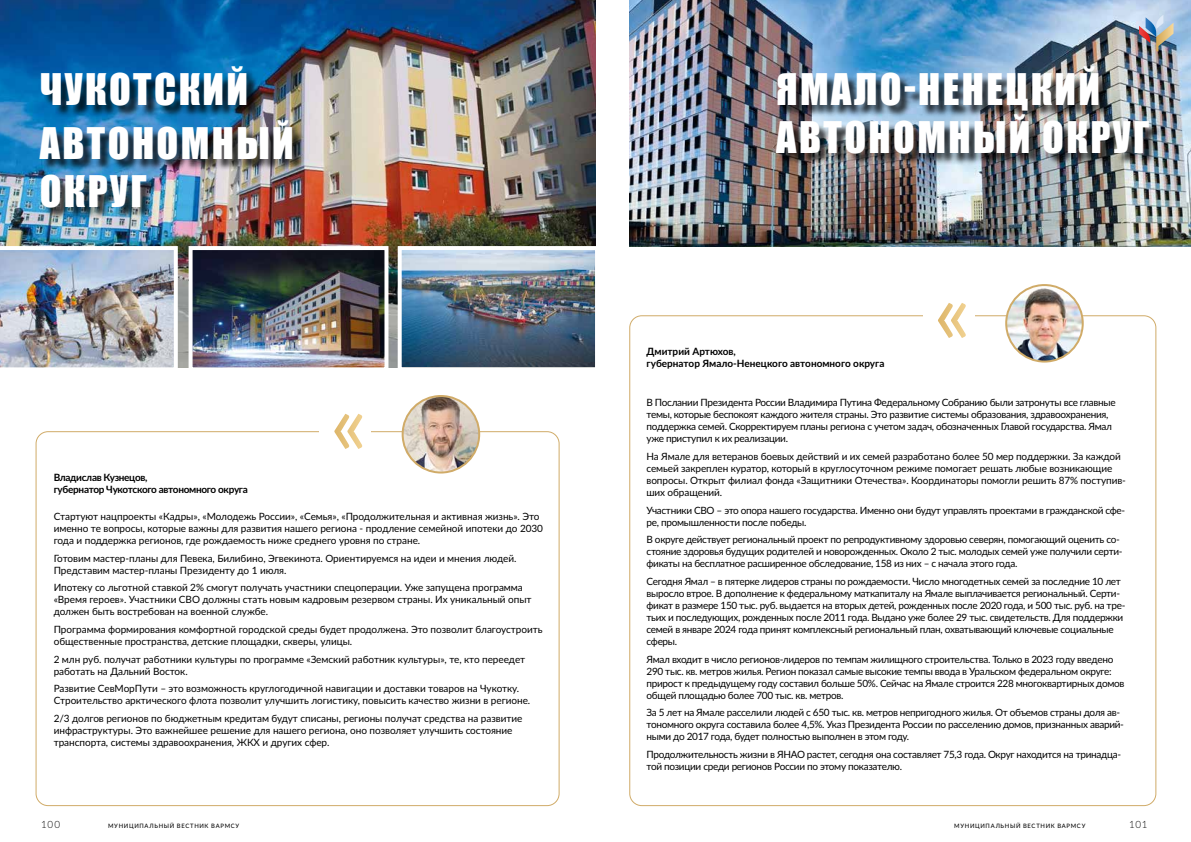
<style>
.page{position:relative;width:1191px;height:842px;background:#fff}
.page>*{position:absolute;margin:0;border:0;box-sizing:border-box;transform-origin:0 0}
.t1{font:88px "Lato";color:#fff}
.t2{font:40px/53.7px "Impact";letter-spacing:.06em;color:#fff}
.t3{font:10px/12px "Lato";letter-spacing:-.03em;color:#000}
.t4{font:10px/12px "Lato";letter-spacing:-.005em;color:#000}
.t5{font:10px/12px "Lato";letter-spacing:-.01em;color:#000}
.t6{font:700 10px/12px "Lato";color:#000}
.t7{font:700 10px/12px "Lato";letter-spacing:-.025em;color:#000}
.t8{font:300 10px "Lato";letter-spacing:.075em;color:#000}
.t9{font:500 6px "Lato";letter-spacing:.115em;color:#000}
</style>
<div class="page">
<img style="left:0;top:0;width:595px;height:368px">
<div style="left:41px;top:69px;width:263px;height:151px;background:#000;opacity:.75"></div>
<img style="left:403px;top:396px;width:76px;height:76px;border-radius:38px">
<div style="left:402px;top:395px;width:78px;height:78px;border:2px solid #d0ab68;border-radius:50%"></div>
<img style="left:0;top:246px;width:178px;height:122px">
<img style="left:194px;top:251px;width:189px;height:115px">
<div style="left:189px;top:246px;width:199px;height:125px;border:4px solid #fff"></div>
<img style="left:403px;top:251px;width:191px;height:115px">
<div style="left:398px;top:246px;width:201px;height:125px;border:4px solid #fff"></div>
<img style="left:629px;top:0;width:562px;height:246px">
<div style="left:778px;top:69px;width:383px;height:97px;background:#000;opacity:.75"></div>
<img style="left:1006px;top:285px;width:76px;height:77px;border-radius:38px">
<div style="left:1005px;top:284px;width:78px;height:79px;border:2px solid #d0ab68;border-radius:50%"></div>
<svg style="left:1139px;top:15px;width:34px;height:36px"></svg>
<h2 class="t2" style="left:40px;top:62px;width:256px">ЧУКОТСКИЙ<br>АВТОНОМНЫЙ</h2>
<h2 class="t2" style="left:40px;top:163px;width:109px">ОКРУГ</h2>
<h1 class="t1" style="left:330px;top:360px;width:39px">«</h1>
<p class="t7" style="left:54px;top:471px;width:196px">Владислав Кузнецов,<br>губернатор Чукотского автономного округа</p>
<p class="t4" style="left:54px;top:510px;width:491px">Стартуют нацпроекты «Кадры», «Молодежь России», «Семья», «Продолжительная и активная жизнь». Это именно те вопросы, которые важны для развития нашего региона - продление семейной ипотеки до 2030 года и поддержка регионов, где рождаемость ниже среднего уровня по стране.</p>
<p class="t4" style="left:54px;top:552px;width:464px">Готовим мастер-планы для Певека, Билибино, Эгвекинота. Ориентируемся на идеи и мнения людей.<br>Представим мастер-планы Президенту до 1 июля.</p>
<p class="t4" style="left:54px;top:581px;width:479px">Ипотеку со льготной ставкой 2% смогут получать участники спецоперации. Уже запущена программа «Время героев». Участники СВО должны стать новым кадровым резервом страны. Их уникальный опыт должен быть востребован на военной службе.</p>
<p class="t4" style="left:54px;top:623px;width:490px">Программа формирования комфортной городской среды будет продолжена. Это позволит благоустроить общественные пространства, детские площадки, скверы, улицы.</p>
<p class="t4" style="left:54px;top:653px;width:473px">2 млн руб. получат работники культуры по программе «Земский работник культуры», те, кто переедет работать на Дальний Восток.</p>
<p class="t4" style="left:54px;top:682px;width:478px">Развитие СевМорПути – это возможность круглогодичной навигации и доставки товаров на Чукотку.<br>Строительство арктического флота позволит улучшить логистику, повысить качество жизни в регионе.</p>
<p class="t4" style="left:54px;top:712px;width:470px">2/3 долгов регионов по бюджетным кредитам будут списаны, регионы получат средства на развитие инфраструктуры. Это важнейшее решение для нашего региона, оно позволяет улучшить состояние транспорта, системы здравоохранения, ЖКХ и других сфер.</p>
<h2 class="t2" style="left:776px;top:65px;width:375px;line-height:48px">ЯМАЛО-НЕНЕЦКИЙ<br>АВТОНОМНЫЙ ОКРУГ</h2>
<h1 class="t1" style="left:933px;top:249px;width:39px">«</h1>
<p class="t6" style="left:646px;top:345px;width:239px">Дмитрий Артюхов,<br>губернатор Ямало-Ненецкого автономного округа</p>
<p class="t3" style="left:646px;top:396px;width:470px">В Послании Президента России Владимира Путина Федеральному Собранию были затронуты все главные темы, которые беспокоят каждого жителя страны. Это развитие системы образования, здравоохранения, поддержка семей. Скорректируем планы региона с учетом задач, обозначенных Главой государства. Ямал уже приступил к их реализации.</p>
<p class="t5" style="left:646px;top:450px;width:481px">На Ямале для ветеранов боевых действий и их семей разработано более 50 мер поддержки. За каждой семьей закреплен куратор, который в круглосуточном режиме помогает решать любые возникающие вопросы. Открыт филиал фонда «Защитники Отечества». Координаторы помогли решить 87% поступив&shy;ших обращений.</p>
<p class="t3" style="left:646px;top:503px;width:480px">Участники СВО – это опора нашего государства. Именно они будут управлять проектами в гражданской сфе&shy;ре, промышленности после победы.</p>
<p class="t3" style="left:646px;top:533px;width:477px">В округе действует региональный проект по репродуктивному здоровью северян, помогающий оценить со&shy;стояние здоровья будущих родителей и новорожденных. Около 2 тыс. молодых семей уже получили серти&shy;фикаты на бесплатное расширенное обследование, 158 из них – с начала этого года.</p>
<p class="t3" style="left:646px;top:575px;width:480px">Сегодня Ямал – в пятерке лидеров страны по рождаемости. Число многодетных семей за последние 10 лет выросло втрое. В дополнение к федеральному маткапиталу на Ямале выплачивается региональный. Серти&shy;фикат в размере 150 тыс. руб. выдается на вторых детей, рожденных после 2020 года, и 500 тыс. руб. на тре&shy;тьих и последующих, рожденных после 2011 года. Выдано уже более 29 тыс. свидетельств. Для поддержки семей в январе 2024 года принят комплексный региональный план, охватывающий ключевые социальные сферы.</p>
<p class="t3" style="left:646px;top:652px;width:479px">Ямал входит в число регионов-лидеров по темпам жилищного строительства. Только в 2023 году введено 290 тыс. кв. метров жилья. Регион показал самые высокие темпы ввода в Уральском федеральном округе: прирост к предыдущему году составил больше 50%. Сейчас на Ямале строится 228 многоквартирных домов общей площадью более 700 тыс. кв. метров.</p>
<p class="t3" style="left:646px;top:706px;width:479px">За 5 лет на Ямале расселили людей с 650 тыс. кв. метров непригодного жилья. От объемов страны доля ав&shy;тономного округа составила более 4,5%. Указ Президента России по расселению домов, признанных аварий&shy;ными до 2017 года, будет полностью выполнен в этом году.</p>
<p class="t3" style="left:646px;top:748px;width:476px">Продолжительность жизни в ЯНАО растет, сегодня она составляет 75,3 года. Округ находится на тринадца&shy;той позиции среди регионов России по этому показателю.</p>
<p class="t8" style="left:41px;top:817px;width:21px">100</p>
<p class="t9" style="left:108px;top:822px;width:133px">МУНИЦИПАЛЬНЫЙ ВЕСТНИК ВАРМСУ</p>
<p class="t9" style="left:954px;top:822px;width:133px">МУНИЦИПАЛЬНЫЙ ВЕСТНИК ВАРМСУ</p>
<p class="t8" style="left:1129px;top:817px;width:20px">101</p>
</div>
